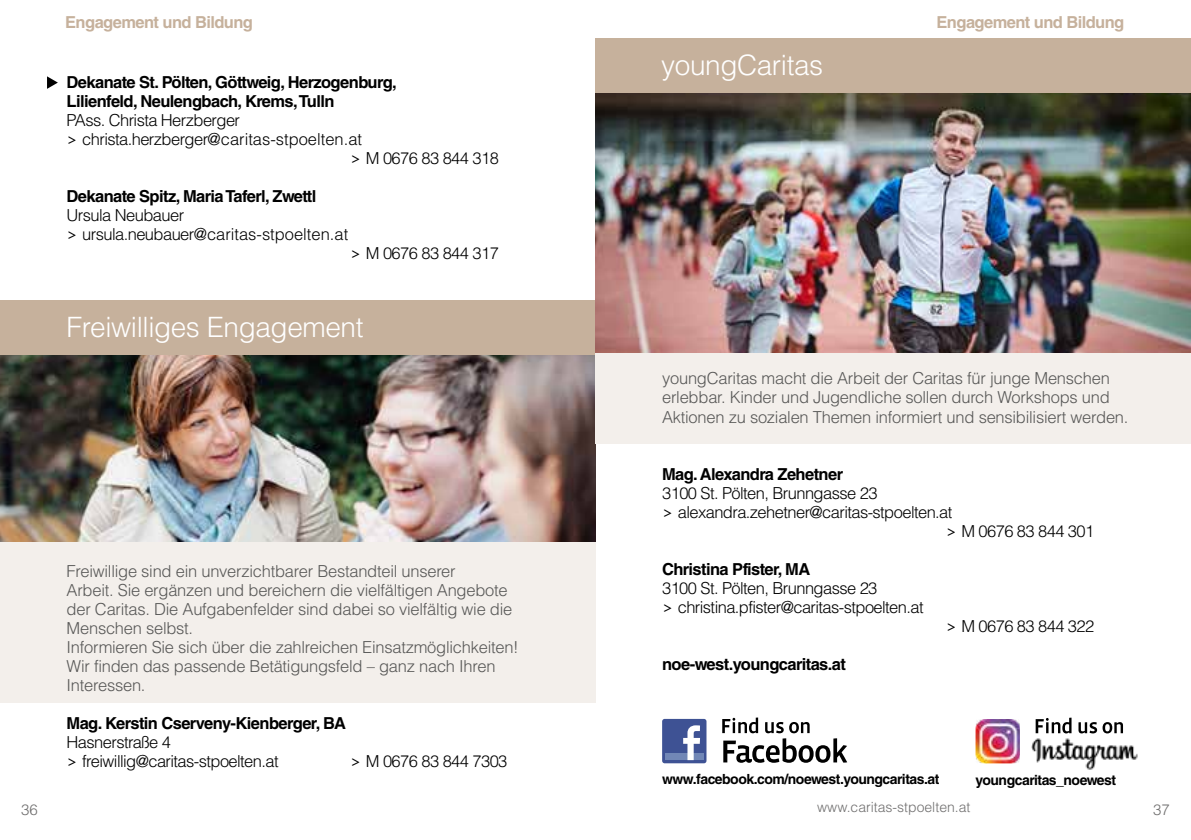
<style>
.page{position:relative;width:1191px;height:840px;background:#fff}
.page>*{position:absolute;margin:0;border:0;box-sizing:border-box;transform-origin:0 0}
.t1{font:300 28px "Helvetica LT Std";letter-spacing:-.015em;color:#fff}
.t2{font:300 16.4px/19px "Helvetica LT Std";letter-spacing:-.015em;color:#575756}
.t3{font:300 16.4px/19px "Helvetica LT Std";letter-spacing:-.035em;color:#000}
.t4{font:700 16.4px/19px "Helvetica LT Std";letter-spacing:-.035em;color:#000}
.t5{font:700 16.4px "Helvetica LT Std";letter-spacing:-.035em;color:#c6b19c}
.t6{font:300 15px "Helvetica LT Std";color:#706f6f}
.t7{font:700 14px "Helvetica LT Std";letter-spacing:-.035em;color:#000}
.t8{font:300 14px "Helvetica LT Std";color:#706f6f}
</style>
<div class="page">
<svg style="left:47px;top:76px;width:11px;height:13px"></svg>
<img style="left:0;top:354px;width:595px;height:188px">
<div style="left:0;top:542px;width:595px;height:160px;background:#f3efeb"></div>
<div style="left:0;top:300px;width:595px;height:54px;background:#c6b19c"></div>
<img style="left:595px;top:92px;width:596px;height:261px">
<div style="left:595px;top:353px;width:596px;height:91px;background:#f3efeb"></div>
<div style="left:595px;top:38px;width:596px;height:54px;background:#c6b19c"></div>
<div style="left:662px;top:718px;width:44px;height:44px;background:#3e5294;border-radius:3px"></div>
<div style="left:665px;top:753px;width:38px;height:6px;background:#7187b6"></div>
<svg style="left:683px;top:725px;width:17px;height:34px"></svg>
<svg style="left:722px;top:717px;width:125px;height:45px"></svg>
<img style="left:975px;top:719px;width:45px;height:44px">
<svg style="left:1035px;top:717px;width:36px;height:16px"></svg>
<svg style="left:1078px;top:722px;width:45px;height:11px"></svg>
<img style="left:1031px;top:738px;width:107px;height:31px">
<p class="t5" style="left:65px;top:12px;width:189px">Engagement und Bildung</p>
<p class="t5" style="left:936px;top:12px;width:189px">Engagement und Bildung</p>
<p class="t4" style="left:67px;top:73px;width:332px">Dekanate St. Pölten, Göttweig, Herzogenburg,<br>Lilienfeld, Neulengbach, Krems, Tulln</p>
<p class="t3" style="left:82px;top:111px;width:281px;text-indent:-16px">PAss. Christa Herzberger christa.herzberger@caritas-stpoelten.at</p>
<p class="t3" style="left:366px;top:149px;width:134px">M 0676 83 844 318</p>
<p class="t4" style="left:67px;top:187px;width:251px">Dekanate Spitz, Maria Taferl, Zwettl</p>
<p class="t3" style="left:82px;top:206px;width:267px;text-indent:-16px">Ursula Neubauer ursula.neubauer@caritas-stpoelten.at</p>
<p class="t3" style="left:366px;top:244px;width:134px">M 0676 83 844 317</p>
<h1 class="t1" style="left:67px;top:309px;width:298px">Freiwilliges Engagement</h1>
<p class="t2" style="left:67px;top:561px;width:453px">Freiwillige sind ein unverzichtbarer Bestandteil unserer<br>Arbeit. Sie ergänzen und bereichern die vielfältigen Angebote der Caritas. Die Aufgabenfelder sind dabei so vielfältig wie die Menschen selbst.<br>Informieren Sie sich über die zahlreichen Einsatzmöglichkeiten!<br>Wir finden das passende Betätigungsfeld – ganz nach Ihren Interessen.</p>
<p class="t4" style="left:67px;top:713px;width:281px">Mag. Kerstin Cserveny-Kienberger, BA</p>
<p class="t3" style="left:82px;top:732px;width:198px;text-indent:-16px">Hasnerstraße 4 freiwillig@caritas-stpoelten.at</p>
<p class="t3" style="left:366px;top:751px;width:143px">M 0676 83 844 7303</p>
<h1 class="t1" style="left:661px;top:48px;width:163px">youngCaritas</h1>
<p class="t2" style="left:662px;top:369px;width:468px">youngCaritas macht die Arbeit der Caritas für junge Menschen erlebbar. Kinder und Jugendliche sollen durch Workshops und<br>Aktionen zu sozialen Themen informiert und sensibilisiert werden.</p>
<p class="t4" style="left:662px;top:464px;width:182px">Mag. Alexandra Zehetner</p>
<p class="t3" style="left:678px;top:483px;width:276px;text-indent:-16px">3100 St. Pölten, Brunngasse 23 alexandra.zehetner@caritas-stpoelten.at</p>
<p class="t4" style="left:662px;top:559px;width:150px">Christina Pfister, MA</p>
<p class="t3" style="left:678px;top:578px;width:247px;text-indent:-16px">3100 St. Pölten, Brunngasse 23 christina.pfister@caritas-stpoelten.at</p>
<p class="t4" style="left:662px;top:654px;width:185px">noe-west.youngcaritas.at</p>
<p class="t3" style="left:961px;top:521px;width:134px">M 0676 83 844 301</p>
<p class="t3" style="left:961px;top:616px;width:134px">M 0676 83 844 322</p>
<p class="t7" style="left:662px;top:770px;width:279px">www.facebook.com/noewest.youngcaritas.at</p>
<p class="t7" style="left:975px;top:770px;width:142px">youngcaritas_noewest</p>
<p class="t6" style="left:21px;top:800px;width:18px">36</p>
<p class="t8" style="left:817px;top:798px;width:155px">www.caritas-stpoelten.at</p>
<p class="t6" style="left:1153px;top:800px;width:18px">37</p>
</div>
